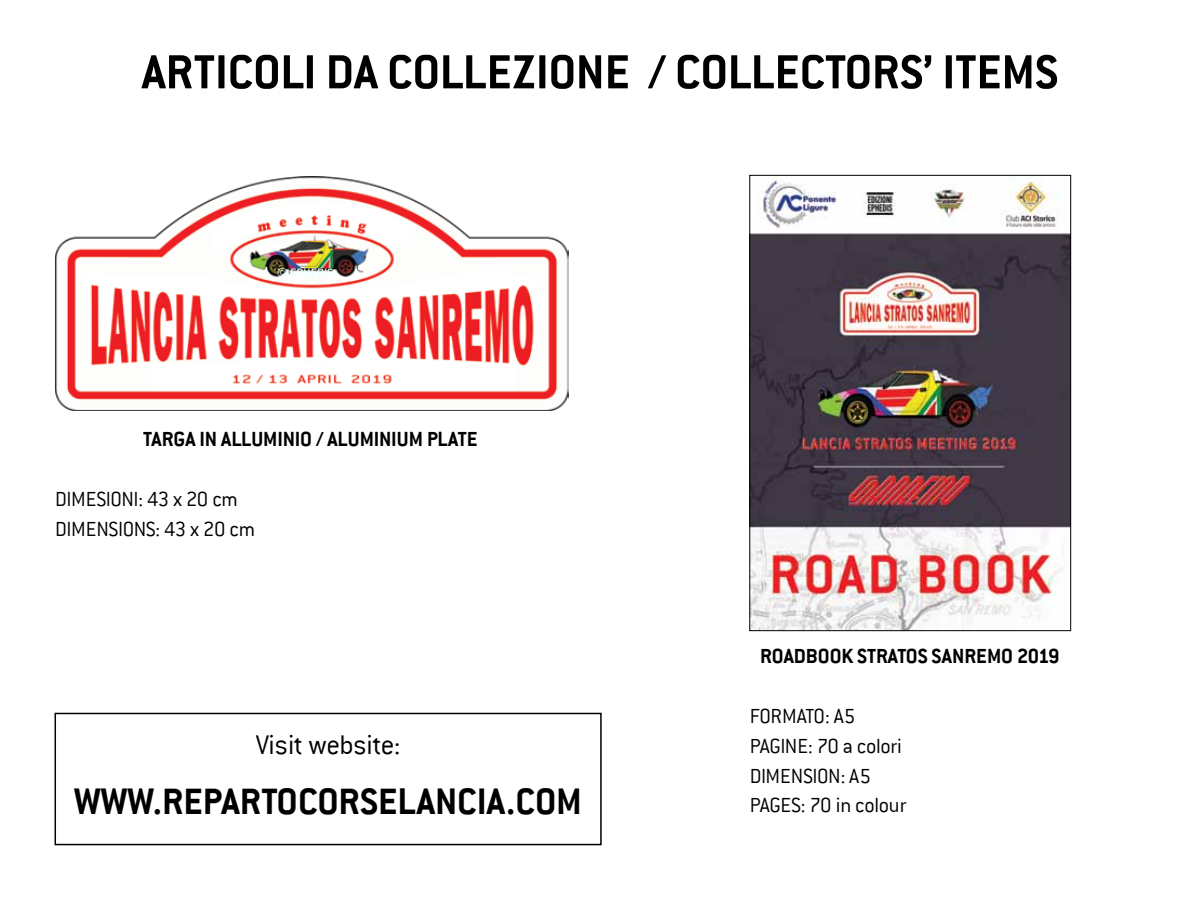
<style>
.page{position:relative;width:1200px;height:900px;background:#fff}
.page>*{position:absolute;margin:0;border:0;box-sizing:border-box;transform-origin:0 0}
.t1{font:700 52.5px "Conduit ITC";color:#000}
.t2{font:700 40.5px "Conduit ITC";color:#000}
.t3{font:300 30px "Conduit ITC";letter-spacing:-.01em;color:#000}
.t4{font:300 22.5px/30px "Conduit ITC";letter-spacing:-.015em;color:#000}
.t5{font:700 22.5px "Conduit ITC";letter-spacing:-.005em;color:#000}
.t6{font:13.5px "Conduit ITC";color:#edffff}
</style>
<div class="page">
<img style="left:55px;top:177px;width:513px;height:234px">
<img style="left:752px;top:177px;width:317px;height:452px">
<div style="left:750px;top:175px;width:321px;height:456px;border:1px solid #000"></div>
<div style="left:55px;top:713px;width:547px;height:132px;border:2px solid #000"></div>
<svg style="left:278px;top:268px;width:9px;height:9px"></svg>
<h1 class="t1" style="left:142px;top:41px;width:918px">ARTICOLI DA COLLEZIONE / COLLECTORS’ ITEMS</h1>
<p class="t6" style="left:290px;top:265px;width:27px">EPHEDIS</p>
<p class="t5" style="left:143px;top:426px;width:336px">TARGAIN ALLUMINIO / ALUMINIUM PLATE</p>
<p class="t4" style="left:55px;top:484px;width:201px">DIMESIONI: 43 x 20 cm<br>DIMENSIONS: 43 x 20 cm</p>
<h3 class="t3" style="left:256px;top:728px;width:146px">Visit website:</h3>
<h2 class="t2" style="left:74px;top:777px;width:509px">WWW.REPARTOCORSELANCIA.COM</h2>
<p class="t5" style="left:760px;top:642px;width:301px">ROADBOOK STRATOS SANREMO 2019</p>
<p class="t4" style="left:750px;top:701px;width:158px">FORMATO: A5<br>PAGINE: 70 a colori<br>DIMENSION: A5<br>PAGES: 70 in colour</p>
</div>
